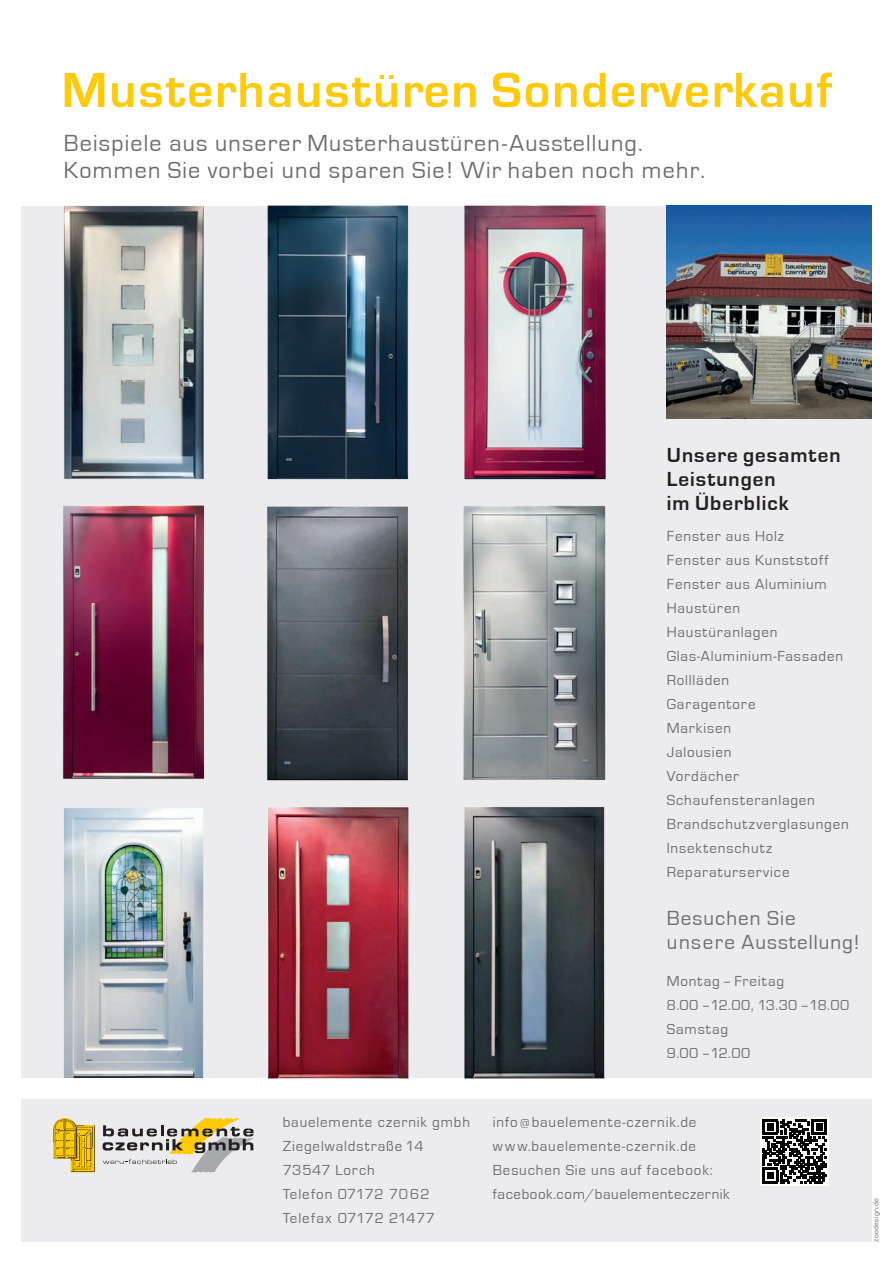
<style>
.page{position:relative;width:893px;height:1263px;background:#fff}
.page>*{position:absolute;margin:0;border:0;box-sizing:border-box;transform-origin:0 0}
.t1{font:700 51px "Eurostile";letter-spacing:.04em;color:#feca0a}
.t2{font:24px/27px "Eurostile";letter-spacing:.05em;color:#6c6d70}
.t3{font:700 21px/24px "Eurostile";letter-spacing:.05em;color:#231f20}
.t4{font:21px/24px "Eurostile";letter-spacing:.05em;color:#6c6d70}
.t5{font:15px/24px "Eurostile";letter-spacing:.055em;color:#6c6d70}
.t6{font:7.5px "Eurostile";letter-spacing:.05em;color:#6c6d70}
</style>
<div class="page">
<div style="left:21px;top:206px;width:851px;height:872px;background:#ececee"></div>
<div style="left:21px;top:1099px;width:851px;height:143px;background:#ececee"></div>
<img style="left:667px;top:206px;width:205px;height:213px">
<img style="left:64px;top:205px;width:140px;height:275px">
<img style="left:267px;top:205px;width:142px;height:275px">
<img style="left:63px;top:808px;width:141px;height:270px">
<img style="left:267px;top:506px;width:141px;height:275px">
<img style="left:268px;top:807px;width:141px;height:272px">
<img style="left:464px;top:205px;width:142px;height:275px">
<img style="left:463px;top:505px;width:143px;height:275px">
<img style="left:464px;top:807px;width:141px;height:272px">
<svg style="left:53px;top:1117px;width:42px;height:55px"></svg>
<svg style="left:103px;top:1117px;width:151px;height:56px"></svg>
<svg style="left:761px;top:1117px;width:68px;height:68px"></svg>
<svg style="left:763px;top:1119px;width:64px;height:64px"></svg>
<img style="left:62px;top:505px;width:143px;height:274px">
<h1 class="t1" style="left:62px;top:62px;width:772px">Musterhaustüren Sonderverkauf</h1>
<h2 class="t2" style="left:64px;top:130px;width:643px">Beispiele aus unserer Musterhaustüren-Ausstellung.<br>Kommen Sie vorbei und sparen Sie! Wir haben noch mehr.</h2>
<h3 class="t3" style="left:667px;top:444px;width:175px">Unsere gesamten<br>Leistungen<br>im Überblick</h3>
<p class="t5" style="left:667px;top:524px;width:183px">Fenster aus Holz<br>Fenster aus Kunststoff<br>Fenster aus Aluminium<br>Haustüren<br>Haustüranlagen<br>Glas-Aluminium-Fassaden<br>Rollläden<br>Garagentore<br>Markisen<br>Jalousien<br>Vordächer<br>Schaufensteranlagen<br>Brandschutzverglasungen<br>Insektenschutz<br>Reparaturservice</p>
<h3 class="t4" style="left:667px;top:907px;width:194px">Besuchen Sie unsere Ausstellung!</h3>
<p class="t5" style="left:667px;top:969px;width:184px">Montag – Freitag<br>8.00 – 12.00, 13.30 – 18.00<br>Samstag<br>9.00 – 12.00</p>
<p class="t5" style="left:283px;top:1110px;width:189px">bauelemente czernik gmbh<br>Ziegelwaldstraße 14<br>73547 Lorch<br>Telefon 07172 7062<br>Telefax 07172 21477</p>
<p class="t5" style="left:493px;top:1110px;width:238px">info@bauelemente-czernik.de www.bauelemente-czernik.de<br>Besuchen Sie uns auf facebook: facebook.com/bauelementeczernik</p>
<p class="t6" style="left:872px;top:1242px;width:45px;rotate:-90deg">zoodesign.de</p>
</div>
